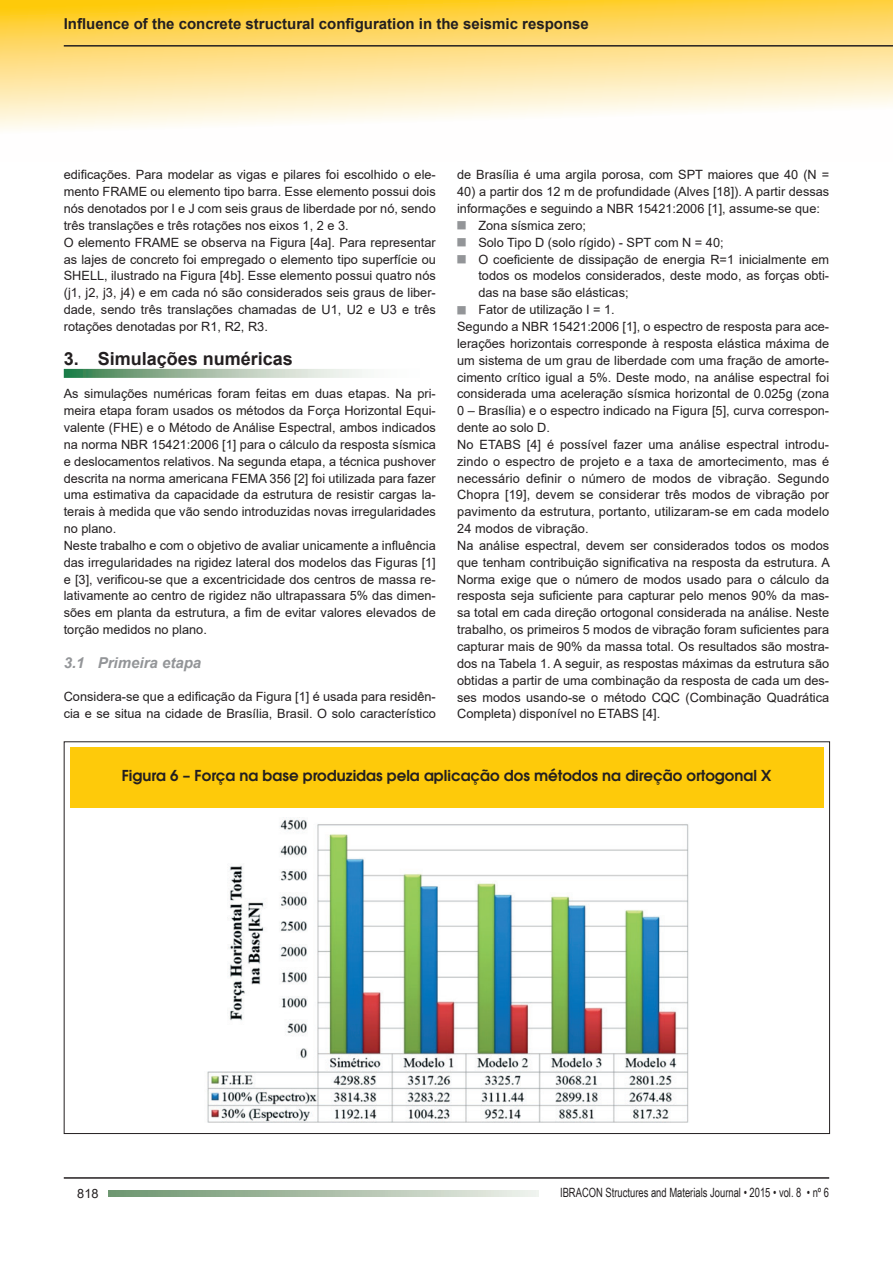
<style>
.page{position:relative;width:893px;height:1263px;background:#fff}
.page>*{position:absolute;margin:0;border:0;box-sizing:border-box;transform-origin:0 0}
.t1{font:700 18px "Arial";color:#231f20}
.t2{font:600 15px "Avant Garde";color:#231f20}
.t3{font:700 15px "Arial";color:#231f20}
.t4{font:italic 700 15px "Arial";color:#939598}
.t5{font:12.75px/16.8px "Arial";color:#231f20}
.t6{font:12.75px "Arial Narrow";color:#231f20;scale:.9 1}
.s1{color:#939598}
</style>
<div class="page">
<svg style="left:0;top:0;width:893px;height:130px;background:#fee498"></svg>
<hr style="left:64px;top:1177px;width:765px;height:2px;background:#231f20">
<hr style="left:64px;top:45px;width:829px;height:2px;background:#231f20">
<svg style="left:108px;top:1190px;width:431px;height:6px;background:#acc0aa"></svg>
<svg style="left:64px;top:369px;width:299px;height:9px;background:#a3bfa7"></svg>
<div style="left:70px;top:747px;width:753px;height:60px;background:#feca0a"></div>
<img style="left:207px;top:817px;width:482px;height:305px">
<p class="t3" style="left:64px;top:13px;width:527px">Influence of the concrete structural configuration in the seismic response</p>
<p class="t5" style="left:64px;top:166px;width:374px">edificações. Para modelar as vigas e pilares foi escolhido o ele&shy;mento FRAME ou elemento tipo barra. Esse elemento possui dois nós denotados por I e J com seis graus de liberdade por nó, sendo três translações e três rotações nos eixos 1, 2 e 3.<br>O elemento FRAME se observa na Figura [4a]. Para representar as lajes de concreto foi empregado o elemento tipo superfície ou SHELL, ilustrado na Figura [4b]. Esse elemento possui quatro nós (j1, j2, j3, j4) e em cada nó são considerados seis graus de liber&shy;dade, sendo três translações chamadas de U1, U2 e U3 e três rotações denotadas por R1, R2, R3.</p>
<h1 class="t1" style="left:64px;top:346px;width:231px">3. Simulações numéricas</h1>
<p class="t5" style="left:64px;top:385px;width:374px">As simulações numéricas foram feitas em duas etapas. Na pri&shy;meira etapa foram usados os métodos da Força Horizontal Equi&shy;valente (FHE) e o Método de Análise Espectral, ambos indicados na norma NBR 15421:2006 [1] para o cálculo da resposta sísmica e deslocamentos relativos. Na segunda etapa, a técnica pushover descrita na norma americana FEMA 356 [2] foi utilizada para fazer uma estimativa da capacidade da estrutura de resistir cargas la&shy;terais à medida que vão sendo introduzidas novas irregularidades no plano.<br>Neste trabalho e com o objetivo de avaliar unicamente a influência das irregularidades na rigidez lateral dos modelos das Figuras [1] e [3], verificou-se que a excentricidade dos centros de massa re&shy;lativamente ao centro de rigidez não ultrapassara 5% das dimen&shy;sões em planta da estrutura, a fim de evitar valores elevados de torção medidos no plano.</p>
<p class="t4" style="left:64px;top:652px;width:139px">3.1 Primeira etapa</p>
<p class="t5" style="left:64px;top:688px;width:374px">Considera-se que a edificação da Figura [1] é usada para residên&shy;cia e se situa na cidade de Brasília, Brasil. O solo característico</p>
<p class="t5" style="left:457px;top:166px;width:374px">de Brasília é uma argila porosa, com SPT maiores que 40 (N =</p>
<p class="t5" style="left:457px;top:183px;width:374px">40) a partir dos 12 m de profundidade (Alves [18]). A partir dessas informações e seguindo a NBR 15421:2006 [1], assume-se que:</p>
<p class="t5" style="left:457px;top:217px;width:130px"><span class="s1">■</span> Zona sísmica zero;</p>
<p class="t5" style="left:457px;top:234px;width:268px"><span class="s1">■</span> Solo Tipo D (solo rígido) - SPT com N = 40;</p>
<p class="t5" style="left:478px;top:251px;width:352px;text-align:justify;text-indent:-21px"><span class="s1">■</span> O coeficiente de dissipação de energia R=1 inicialmente em todos os modelos considerados, deste modo, as forças obti&shy;das na base são elásticas;</p>
<p class="t5" style="left:457px;top:301px;width:374px"><span class="s1">■</span> Fator de utilização I = 1.<br>Segundo a NBR 15421:2006 [1], o espectro de resposta para ace&shy;lerações horizontais corresponde à resposta elástica máxima de um sistema de um grau de liberdade com uma fração de amorte&shy;cimento crítico igual a 5%. Deste modo, na análise espectral foi considerada uma aceleração sísmica horizontal de 0.025g (zona 0 – Brasília) e o espectro indicado na Figura [5], curva correspon&shy;dente ao solo D.<br>No ETABS [4] é possível fazer uma análise espectral introdu&shy;zindo o espectro de projeto e a taxa de amortecimento, mas é necessário definir o número de modos de vibração. Segundo Chopra [19], devem se considerar três modos de vibração por pavimento da estrutura, portanto, utilizaram-se em cada modelo 24 modos de vibração.<br>Na análise espectral, devem ser considerados todos os modos que tenham contribuição significativa na resposta da estrutura. A Norma exige que o número de modos usado para o cálculo da resposta seja suficiente para capturar pelo menos 90% da mas&shy;sa total em cada direção ortogonal considerada na análise. Neste trabalho, os primeiros 5 modos de vibração foram suficientes para capturar mais de 90% da massa total. Os resultados são mostra&shy;dos na Tabela 1. A seguir, as respostas máximas da estrutura são obtidas a partir de uma combinação da resposta de cada um des&shy;ses modos usando-se o método CQC (Combinação Quadrática Completa) disponível no ETABS [4].</p>
<p class="t2" style="left:122px;top:766px;width:651px">Figura 6 – Força na base produzidas pela aplicação dos métodos na direção ortogonal X</p>
<p class="t5" style="left:77px;top:1185px;width:23px">818</p>
<p class="t6" style="left:560px;top:1183px;width:300px">IBRACON Structures and Materials Journal • 2015 • vol. 8 • nº 6</p>
</div>
